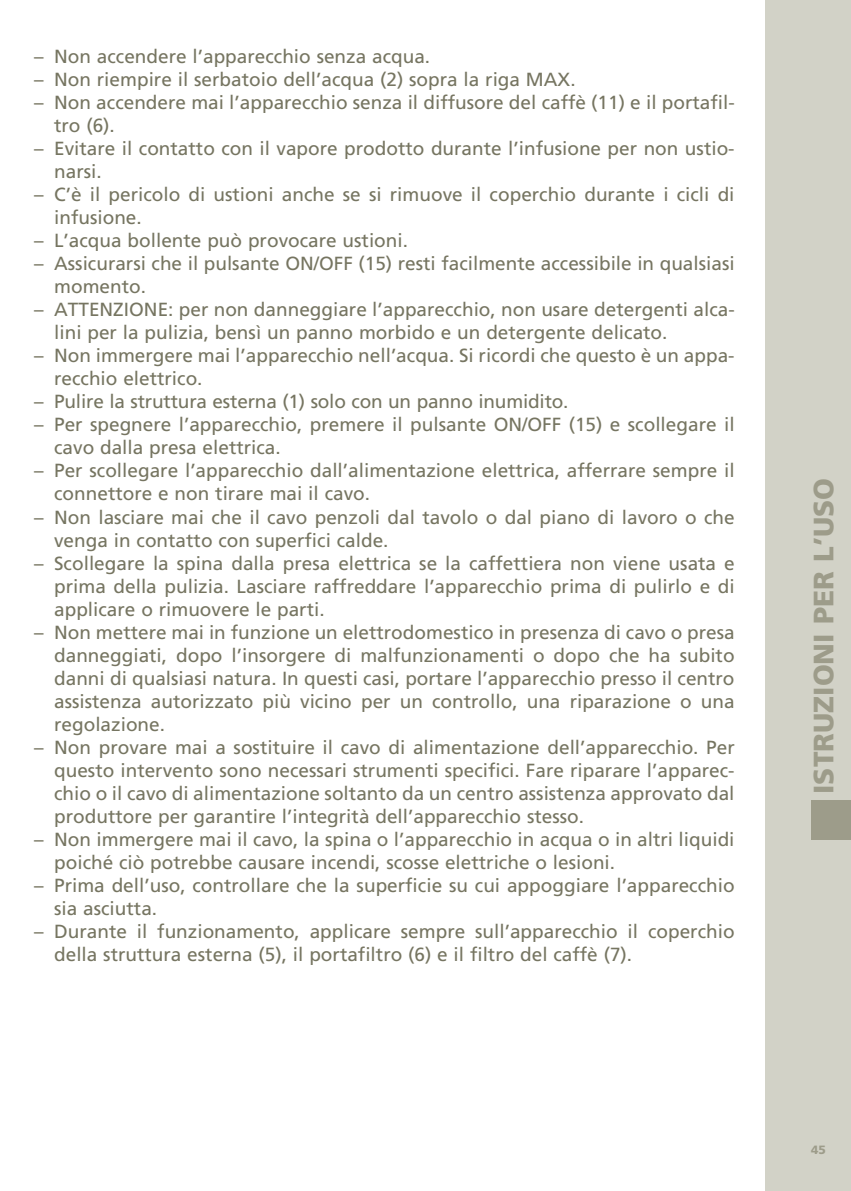
<style>
.page{position:relative;width:851px;height:1191px;background:#fff}
.page>*{position:absolute;margin:0;border:0;box-sizing:border-box;transform-origin:0 0}
.t1{font:900 28px "Frutiger";color:#9d9c8a}
.t2{font:19px/23px "Frutiger";color:#767561}
.t3{font:900 12px "Frutiger";color:#9d9c8a}
</style>
<div class="page">
<div style="left:765px;top:1px;width:85px;height:1190px;background:#d2d2c7"></div>
<div style="left:811px;top:799px;width:39px;height:40px;background:#9d9c8a"></div>
<p class="t2" style="left:34px;top:45px;width:397px">– Non accendere l’apparecchio senza acqua.</p>
<p class="t2" style="left:34px;top:68px;width:543px">– Non riempire il serbatoio dell’acqua (2) sopra la riga MAX.</p>
<p class="t2" style="left:54px;top:91px;width:682px;text-indent:-20px">– Non accendere mai l’apparecchio senza il diffusore del caffè (11) e il portafil&shy;tro (6).</p>
<p class="t2" style="left:54px;top:137px;width:681px;text-indent:-20px">– Evitare il contatto con il vapore prodotto durante l’infusione per non ustio&shy;narsi.</p>
<p class="t2" style="left:54px;top:183px;width:681px;text-indent:-20px">– C’è il pericolo di ustioni anche se si rimuove il coperchio durante i cicli di infusione.</p>
<p class="t2" style="left:34px;top:229px;width:375px">– L’acqua bollente può provocare ustioni.</p>
<p class="t2" style="left:54px;top:252px;width:682px;text-indent:-20px">– Assicurarsi che il pulsante ON/OFF (15) resti facilmente accessibile in qualsiasi momento.</p>
<p class="t2" style="left:54px;top:298px;width:682px;text-indent:-20px">– ATTENZIONE: per non danneggiare l’apparecchio, non usare detergenti alca&shy;lini per la pulizia, bensì un panno morbido e un detergente delicato.</p>
<p class="t2" style="left:54px;top:344px;width:681px;text-indent:-20px">– Non immergere mai l’apparecchio nell’acqua. Si ricordi che questo è un appa&shy;recchio elettrico.</p>
<p class="t2" style="left:34px;top:390px;width:536px">– Pulire la struttura esterna (1) solo con un panno inumidito.</p>
<p class="t2" style="left:54px;top:413px;width:681px;text-indent:-20px">– Per spegnere l’apparecchio, premere il pulsante ON/OFF (15) e scollegare il cavo dalla presa elettrica.</p>
<p class="t2" style="left:54px;top:459px;width:682px;text-indent:-20px">– Per scollegare l’apparecchio dall’alimentazione elettrica, afferrare sempre il connettore e non tirare mai il cavo.</p>
<p class="t2" style="left:54px;top:505px;width:682px;text-indent:-20px">– Non lasciare mai che il cavo penzoli dal tavolo o dal piano di lavoro o che venga in contatto con superfici calde.</p>
<p class="t2" style="left:54px;top:551px;width:682px;text-align:justify;text-indent:-20px">– Scollegare la spina dalla presa elettrica se la caffettiera non viene usata e prima della pulizia. Lasciare raffreddare l’apparecchio prima di pulirlo e di applicare o rimuovere le parti.</p>
<p class="t2" style="left:54px;top:620px;width:682px;text-align:justify;text-indent:-20px">– Non mettere mai in funzione un elettrodomestico in presenza di cavo o presa danneggiati, dopo l’insorgere di malfunzionamenti o dopo che ha subito danni di qualsiasi natura. In questi casi, portare l’apparecchio presso il centro assistenza autorizzato più vicino per un controllo, una riparazione o una regolazione.</p>
<p class="t2" style="left:54px;top:735px;width:682px;text-align:justify;text-indent:-20px">– Non provare mai a sostituire il cavo di alimentazione dell’apparecchio. Per questo intervento sono necessari strumenti specifici. Fare riparare l’apparec&shy;chio o il cavo di alimentazione soltanto da un centro assistenza approvato dal produttore per garantire l’integrità dell’apparecchio stesso.</p>
<p class="t2" style="left:54px;top:827px;width:681px;text-indent:-20px">– Non immergere mai il cavo, la spina o l’apparecchio in acqua o in altri liquidi poiché ciò potrebbe causare incendi, scosse elettriche o lesioni.</p>
<p class="t2" style="left:54px;top:873px;width:682px;text-indent:-20px">– Prima dell’uso, controllare che la superficie su cui appoggiare l’apparecchio sia asciutta.</p>
<p class="t2" style="left:54px;top:919px;width:682px;text-indent:-20px">– Durante il funzionamento, applicare sempre sull’apparecchio il coperchio della struttura esterna (5), il portafiltro (6) e il filtro del caffè (7).</p>
<h1 class="t1" style="left:806px;top:794px;width:318px;rotate:-90deg">ISTRUZIONI PER L’USO</h1>
<p class="t3" style="left:811px;top:1142px;width:16px">45</p>
</div>
